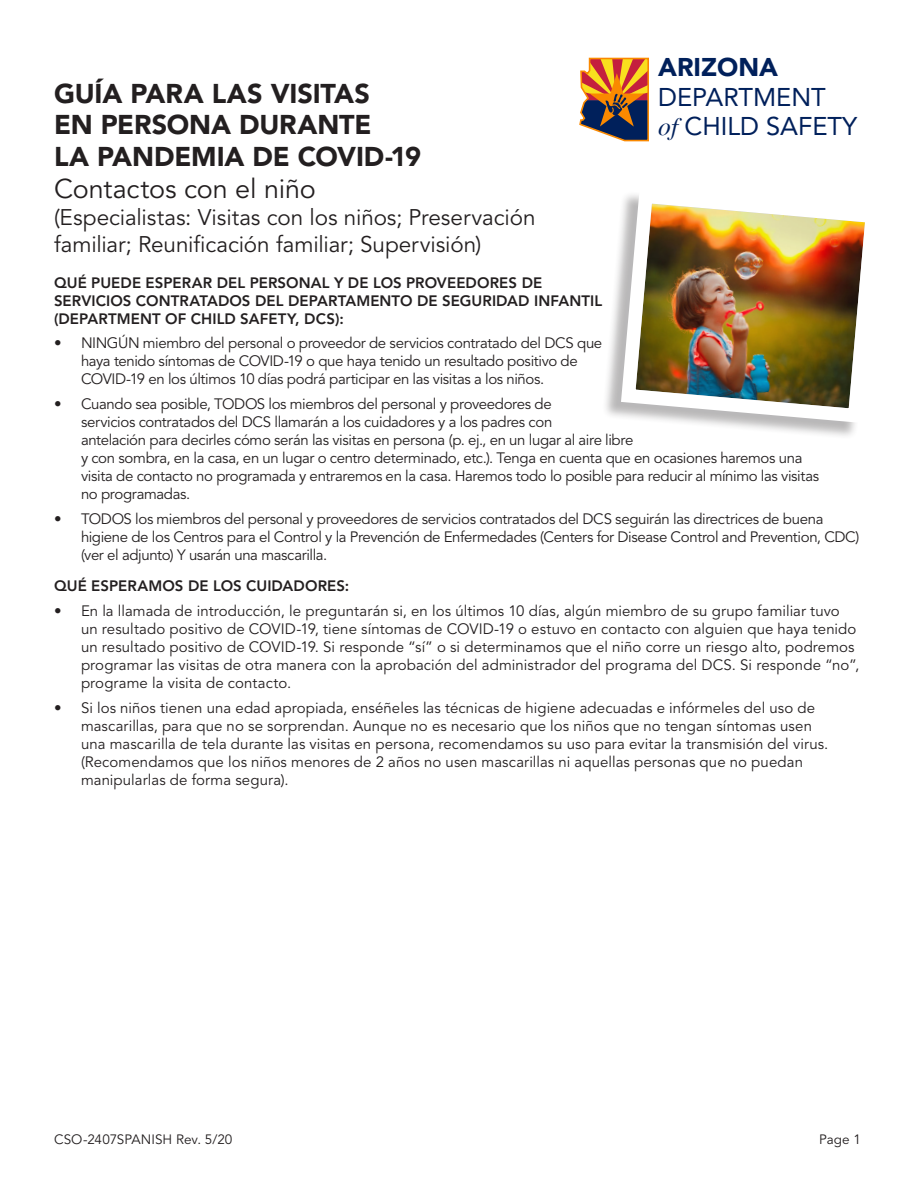
<style>
.page{position:relative;width:918px;height:1188px;background:#fff}
.page>*{position:absolute;margin:0;border:0;box-sizing:border-box;transform-origin:0 0}
.Upper_Title{font:900 27px/31.5px "Avenir";letter-spacing:-.005em;color:#231f20}
.Upper_Title-2{font:27px "Avenir";letter-spacing:-.005em;color:#231f20}
.t1{font:25.5px/29.7px "Avenir";color:#00205b}
.Upper_Title-3{font:22.5px/27px "Avenir";letter-spacing:-.005em;color:#231f20}
.t2{font:15px/18px "Avenir";letter-spacing:-.01em;color:#231f20}
.Subhead{font:800 15px/18px "Avenir";letter-spacing:.005em;color:#231f20}
.t3{font:13.5px "Avenir";color:#231f20}
.s1{font-weight:900}
.s2{font-family:"Times";font-style:italic}
</style>
<div class="page">
<svg style="left:579px;top:57px;width:70px;height:85px;background:#a1704d"></svg>
<div style="left:602px;top:191px;width:274px;height:250px;background:#231f20;opacity:.32"></div>
<img style="left:614px;top:191px;width:262px;height:239px">
<p class="Upper_Title" style="left:54px;top:77px;width:369px">GUÍA PARA LAS VISITAS<br>EN PERSONA DURANTE<br>LA PANDEMIA DE COVID-19</p>
<p class="Upper_Title-2" style="left:54px;top:173px;width:263px">Contactos con el niño</p>
<p class="Upper_Title-3" style="left:54px;top:204px;width:483px">(Especialistas: Visitas con los niños; Preservación familiar; Reunificación familiar; Supervisión)</p>
<p class="t1" style="left:658px;top:52px;width:201px"><span class="s1">ARIZONA<br></span>DEPARTMENT<br><span class="s2">of</span> CHILD SAFETY</p>
<p class="Subhead" style="left:54px;top:274px;width:550px">QUÉ PUEDE ESPERAR DEL PERSONAL Y DE LOS PROVEEDORES DE<br>SERVICIOS CONTRATADOS DEL DEPARTAMENTO DE SEGURIDAD INFANTIL (DEPARTMENT OF CHILD SAFETY, DCS):</p>
<p class="t2" style="left:81px;top:335px;width:523px;text-indent:-27px">• NINGÚN miembro del personal o proveedor de servicios contratado del DCS que haya tenido síntomas de COVID-19 o que haya tenido un resultado positivo de<br>COVID-19 en los últimos 10 días podrá participar en las visitas a los niños.</p>
<p class="t2" style="left:81px;top:395px;width:740px;text-indent:-27px">• Cuando sea posible, TODOS los miembros del personal y proveedores de<br>servicios contratados del DCS llamarán a los cuidadores y a los padres con<br>antelación para decirles cómo serán las visitas en persona (p. ej., en un lugar al aire libre<br>y con sombra, en la casa, en un lugar o centro determinado, etc.). Tenga en cuenta que en ocasiones haremos una visita de contacto no programada y entraremos en la casa. Haremos todo lo posible para reducir al mínimo las visitas no programadas.</p>
<p class="t2" style="left:81px;top:510px;width:780px;text-indent:-27px">• TODOS los miembros del personal y proveedores de servicios contratados del DCS seguirán las directrices de buena higiene de los Centros para el Control y la Prevención de Enfermedades (Centers for Disease Control and Prevention, CDC) (ver el adjunto) Y usarán una mascarilla.</p>
<p class="Subhead" style="left:54px;top:577px;width:297px">QUÉ ESPERAMOS DE LOS CUIDADORES:</p>
<p class="t2" style="left:81px;top:602px;width:780px;text-indent:-27px">• En la llamada de introducción, le preguntarán si, en los últimos 10 días, algún miembro de su grupo familiar tuvo un resultado positivo de COVID-19, tiene síntomas de COVID-19 o estuvo en contacto con alguien que haya tenido un resultado positivo de COVID-19. Si responde “sí” o si determinamos que el niño corre un riesgo alto, podremos programar las visitas de otra manera con la aprobación del administrador del programa del DCS. Si responde “no”, programe la visita de contacto.</p>
<p class="t2" style="left:81px;top:699px;width:749px;text-indent:-27px">• Si los niños tienen una edad apropiada, enséñeles las técnicas de higiene adecuadas e infórmeles del uso de mascarillas, para que no se sorprendan. Aunque no es necesario que los niños que no tengan síntomas usen una mascarilla de tela durante las visitas en persona, recomendamos su uso para evitar la transmisión del virus. (Recomendamos que los niños menores de 2 años no usen mascarillas ni aquellas personas que no puedan manipularlas de forma segura).</p>
<p class="t3" style="left:54px;top:1132px;width:180px">CSO-2407SPANISH Rev. 5/20</p>
<p class="t3" style="left:819px;top:1132px;width:43px">Page 1</p>
</div>
